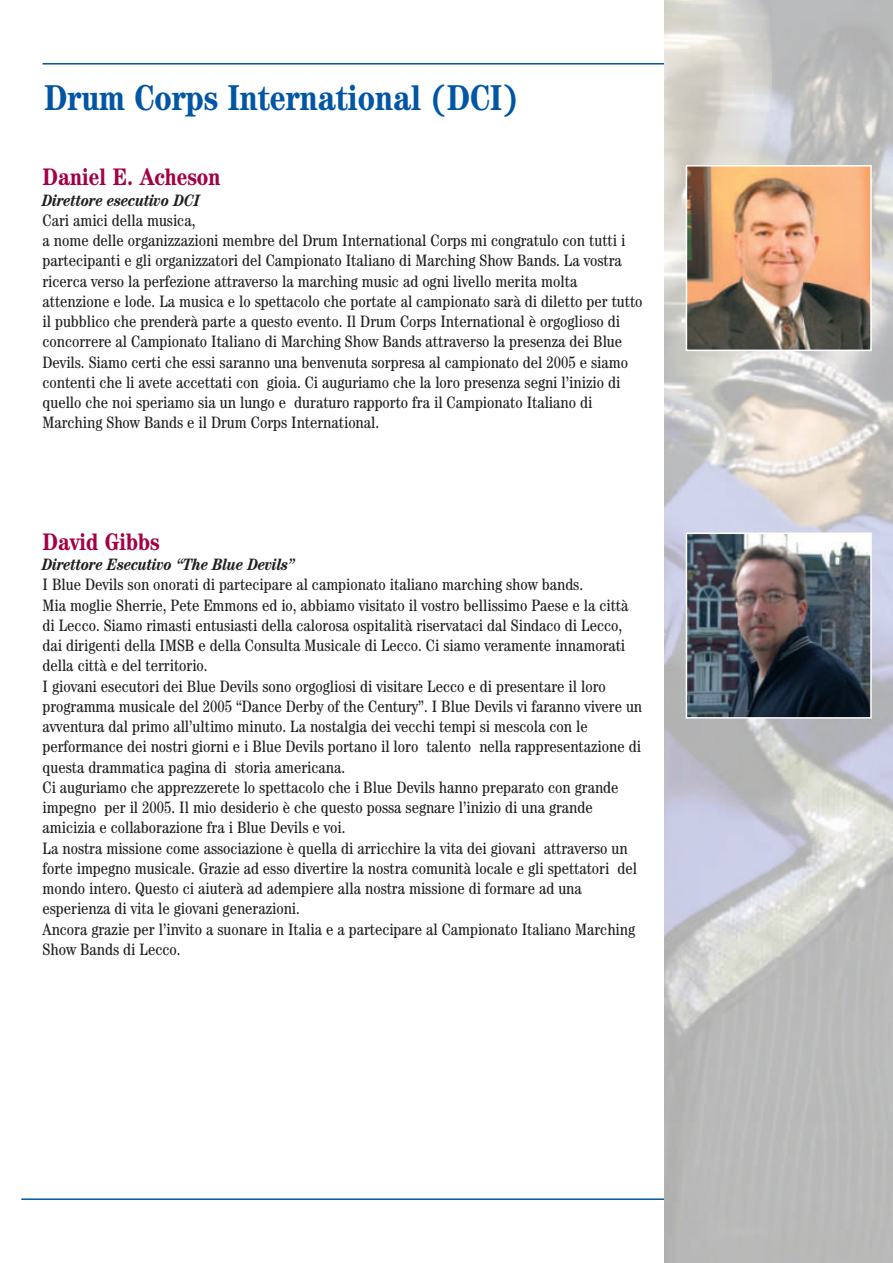
<style>
.page{position:relative;width:893px;height:1263px;background:#fff}
.page>*{position:absolute;margin:0;border:0;box-sizing:border-box;transform-origin:0 0}
.t1{font:700 condensed 36px "Century";color:#0155a5}
.t2{font:700 condensed 24px "Century";color:#a30146}
.t3{font:condensed 16.5px/20.2px "Century";color:#231f20}
.t4{font:italic 700 condensed 16.5px "Century";color:#231f20}
</style>
<div class="page">
<hr style="left:21px;top:1198px;width:829px;height:2px;background:#0155a5">
<hr style="left:43px;top:63px;width:829px;height:2px;background:#0155a5">
<img style="left:664px;top:0;width:229px;height:1263px">
<img style="left:689px;top:168px;width:180px;height:180px">
<div style="left:686px;top:165px;width:186px;height:186px;border:2px solid #fff"></div>
<img style="left:689px;top:535px;width:180px;height:181px">
<div style="left:686px;top:532px;width:186px;height:187px;border:2px solid #fff"></div>
<h1 class="t1" style="left:44px;top:86px;width:476px">Drum Corps International (DCI)</h1>
<h2 class="t2" style="left:43px;top:169px;width:179px">Daniel E. Acheson</h2>
<p class="t4" style="left:43px;top:194px;width:159px">Direttore esecutivo DCI</p>
<p class="t3" style="left:43px;top:211px;width:601px">Cari amici della musica,<br>a nome delle organizzazioni membre del Drum International Corps mi congratulo con tutti i partecipanti e gli organizzatori del Campionato Italiano di Marching Show Bands. La vostra ricerca verso la perfezione attraverso la marching music ad ogni livello merita molta attenzione e lode. La musica e lo spettacolo che portate al campionato sarà di diletto per tutto il pubblico che prenderà parte a questo evento. Il Drum Corps International è orgoglioso di concorrere al Campionato Italiano di Marching Show Bands attraverso la presenza dei Blue Devils. Siamo certi che essi saranno una benvenuta sorpresa al campionato del 2005 e siamo contenti che li avete accettati con gioia. Ci auguriamo che la loro presenza segni l’inizio di quello che noi speriamo sia un lungo e duraturo rapporto fra il Campionato Italiano di Marching Show Bands e il Drum Corps International.</p>
<h2 class="t2" style="left:43px;top:533px;width:118px">David Gibbs</h2>
<p class="t4" style="left:43px;top:559px;width:254px">Direttore Esecutivo “The Blue Devils”</p>
<p class="t3" style="left:43px;top:576px;width:601px">I Blue Devils son onorati di partecipare al campionato italiano marching show bands.<br>Mia moglie Sherrie, Pete Emmons ed io, abbiamo visitato il vostro bellissimo Paese e la città di Lecco. Siamo rimasti entusiasti della calorosa ospitalità riservataci dal Sindaco di Lecco, dai dirigenti della IMSB e della Consulta Musicale di Lecco. Ci siamo veramente innamorati della città e del territorio.<br>I giovani esecutori dei Blue Devils sono orgogliosi di visitare Lecco e di presentare il loro programma musicale del 2005 “Dance Derby of the Century”. I Blue Devils vi faranno vivere un avventura dal primo all’ultimo minuto. La nostalgia dei vecchi tempi si mescola con le performance dei nostri giorni e i Blue Devils portano il loro talento nella rappresentazione di questa drammatica pagina di storia americana.<br>Ci auguriamo che apprezzerete lo spettacolo che i Blue Devils hanno preparato con grande impegno per il 2005. Il mio desiderio è che questo possa segnare l’inizio di una grande amicizia e collaborazione fra i Blue Devils e voi.<br>La nostra missione come associazione è quella di arricchire la vita dei giovani attraverso un forte impegno musicale. Grazie ad esso divertire la nostra comunità locale e gli spettatori del mondo intero. Questo ci aiuterà ad adempiere alla nostra missione di formare ad una esperienza di vita le giovani generazioni.<br>Ancora grazie per l’invito a suonare in Italia e a partecipare al Campionato Italiano Marching Show Bands di Lecco.</p>
</div>
